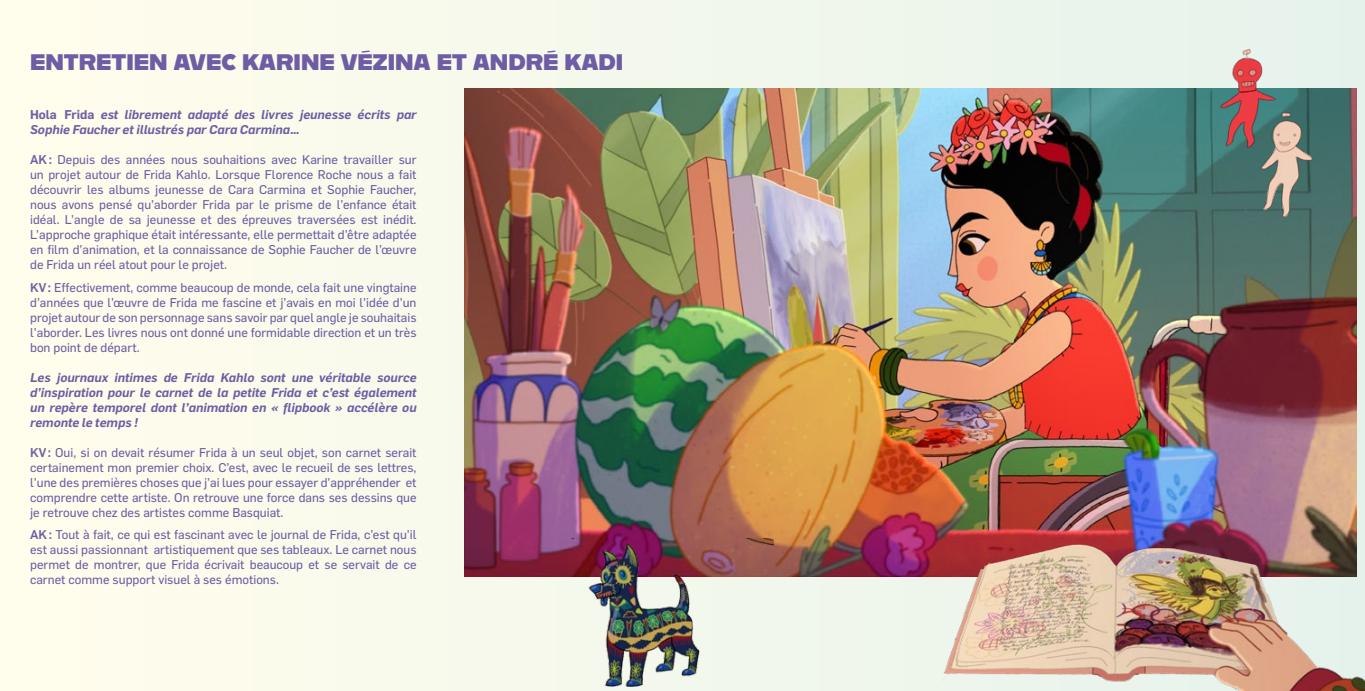
<style>
.page{position:relative;width:1365px;height:691px;background:#fff}
.page>*{position:absolute;margin:0;border:0;box-sizing:border-box;transform-origin:0 0}
.t1{font:22.5px "Alfarn 2";color:#6e5da5}
.t2{font:12.5px/15px "Flama Basic";color:#6e5da5;text-align:justify}
.t3{font:italic 600 12.5px/15px "Flama";color:#6e5da5}
.s1{font-style:normal}
.s2{font-family:"Flama";font-weight:500}
</style>
<div class="page">
<div style="left:0;top:0;width:1364px;height:691px;background:linear-gradient(to right,#fffdec,#e5f1eb)"></div>
<img style="left:464px;top:88px;width:892px;height:488px">
<img style="left:889px;top:492px;width:475px;height:199px">
<img style="left:566px;top:538px;width:207px;height:148px">
<img style="left:1209px;top:44px;width:110px;height:181px">
<h1 class="t1" style="left:30px;top:48px;width:594px">ENTRETIEN AVEC KARINE VÉZINA ET ANDRÉ KADI</h1>
<p class="t3" style="left:30px;top:106px;width:388px"><span class="s1">Hola Frida</span> est librement adapté des livres jeunesse écrits par<br>Sophie Faucher et illustrés par Cara Carmina…</p>
<p class="t2" style="left:30px;top:151px;width:388px"><span class="s2">AK:</span> Depuis des années nous souhaitions avec Karine travailler sur un projet autour de Frida Kahlo. Lorsque Florence Roche nous a fait découvrir les albums jeunesse de Cara Carmina et Sophie Faucher, nous avons pensé qu’aborder Frida par le prisme de l’enfance était idéal. L’angle de sa jeunesse et des épreuves traversées est inédit.<br>L’approche graphique était intéressante, elle permettait d’être adaptée en film d’animation, et la connaissance de Sophie Faucher de l’œuvre de Frida un réel atout pour le projet.</p>
<p class="t2" style="left:30px;top:279px;width:388px"><span class="s2">KV:</span> Effectivement, comme beaucoup de monde, cela fait une vingtaine d’années que l’œuvre de Frida me fascine et j’avais en moi l’idée d’un projet autour de son personnage sans savoir par quel angle je souhaitais l’aborder. Les livres nous ont donné une formidable direction et un très bon point de départ.</p>
<p class="t3" style="left:30px;top:369px;width:388px;text-align:justify">Les journaux intimes de Frida Kahlo sont une véritable source d’inspiration pour le carnet de la petite Frida et c’est également un repère temporel dont l’animation en « flipbook » accélère ou remonte le temps !</p>
<p class="t2" style="left:30px;top:444px;width:388px"><span class="s2">KV:</span> Oui, si on devait résumer Frida à un seul objet, son carnet serait certainement mon premier choix. C’est, avec le recueil de ses lettres, l’une des premières choses que j’ai lues pour essayer d’appréhender et comprendre cette artiste. On retrouve une force dans ses dessins que je retrouve chez des artistes comme Basquiat.</p>
<p class="t2" style="left:30px;top:526px;width:388px"><span class="s2">AK:</span> Tout à fait, ce qui est fascinant avec le journal de Frida, c’est qu’il est aussi passionnant artistiquement que ses tableaux. Le carnet nous permet de montrer, que Frida écrivait beaucoup et se servait de ce carnet comme support visuel à ses émotions.</p>
</div>
